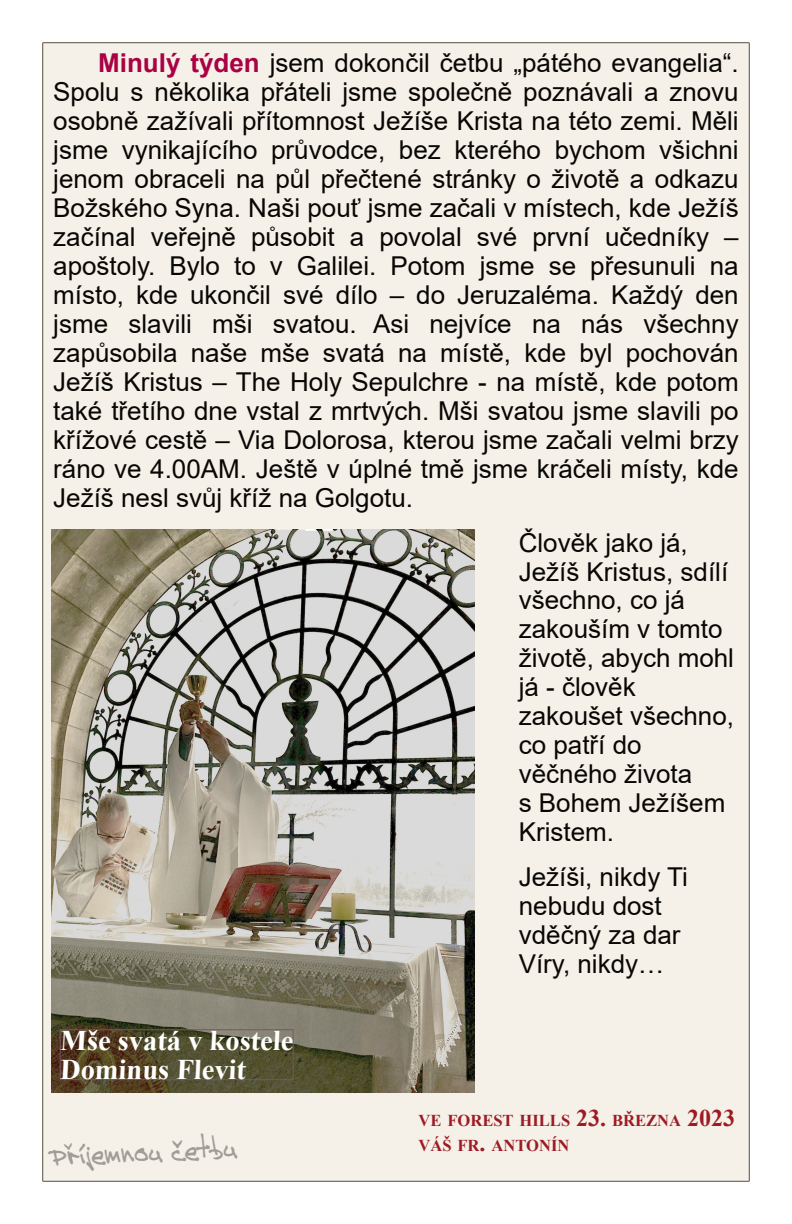
<style>
.page{position:relative;width:792px;height:1224px;background:#fff}
.page>*{position:absolute;margin:0;border:0;box-sizing:border-box;transform-origin:0 0}
.t1{font:700 28.4px/29.6px "Times New Roman";color:#fff}
.t2{font:26px/29px "Arial";color:#080704}
.t3{font:24.4px "Undercurrent BTN";color:rgb(35 31 32/.4);scale:.76 1}
.t4{font:700 16.6px/25px "Times New Roman";color:#9c1b24}
.s1{font-weight:700;color:#a90144}
.s2{font-size:24px}
</style>
<div class="page">
<div style="left:42px;top:42px;width:708px;height:1140px;background:#f5f1e8"></div>
<img style="left:52px;top:529px;width:422px;height:563px">
<div style="left:60px;top:1030px;width:233px;height:50px;border:1px solid #775469"></div>
<svg style="left:64px;top:1142px;width:9px;height:8px"></svg>
<p class="t2" style="left:53px;top:51px;width:687px;text-align:justify;text-indent:45px"><span class="s1">Minulý týden</span> jsem dokončil četbu „pátého evangelia“.<br>Spolu s několika přáteli jsme společně poznávali a znovu osobně zažívali přítomnost Ježíše Krista na této zemi. Měli jsme vynikajícího průvodce, bez kterého bychom všichni jenom obraceli na půl přečtené stránky o životě a odkazu Božského Syna. Naši pouť jsme začali v místech, kde Ježíš začínal veřejně působit a povolal své první učedníky – apoštoly. Bylo to v Galilei. Potom jsme se přesunuli na místo, kde ukončil své dílo – do Jeruzaléma. Každý den jsme slavili mši svatou. Asi nejvíce na nás všechny zapůsobila naše mše svatá na místě, kde byl pochován Ježíš Kristus – The Holy Sepulchre - na místě, kde potom také třetího dne vstal z mrtvých. Mši svatou jsme slavili po křížové cestě – Via Dolorosa, kterou jsme začali velmi brzy ráno ve 4.00AM. Ještě v úplné tmě jsme kráčeli místy, kde Ježíš nesl svůj kříž na Golgotu.</p>
<p class="t2" style="left:519px;top:530px;width:217px">Člověk jako já,<br>Ježíš Kristus, sdílí všechno, co já zakouším v tomto životě, abych mohl já - člověk zakoušet všechno, co patří do věčného života<br>s Bohem Ježíšem<br>Kristem.</p>
<p class="t2" style="left:519px;top:865px;width:171px">Ježíši, nikdy Ti nebudu dost vděčný za dar<br>Víry, nikdy…</p>
<p class="t1" style="left:60px;top:1028px;width:236px">Mše svatá v kostele<br>Dominus Flevit</p>
<p class="t3" style="left:49px;top:1143px;width:246px;rotate:-3deg">Príjemnou četbu</p>
<p class="t4" style="left:418px;top:1110px;width:318px">VE FOREST HILLS <span class="s2">23.</span> BŘEZNA <span class="s2">2023<br></span>VÁŠ FR<span class="s2">.</span> ANTONÍN</p>
</div>
